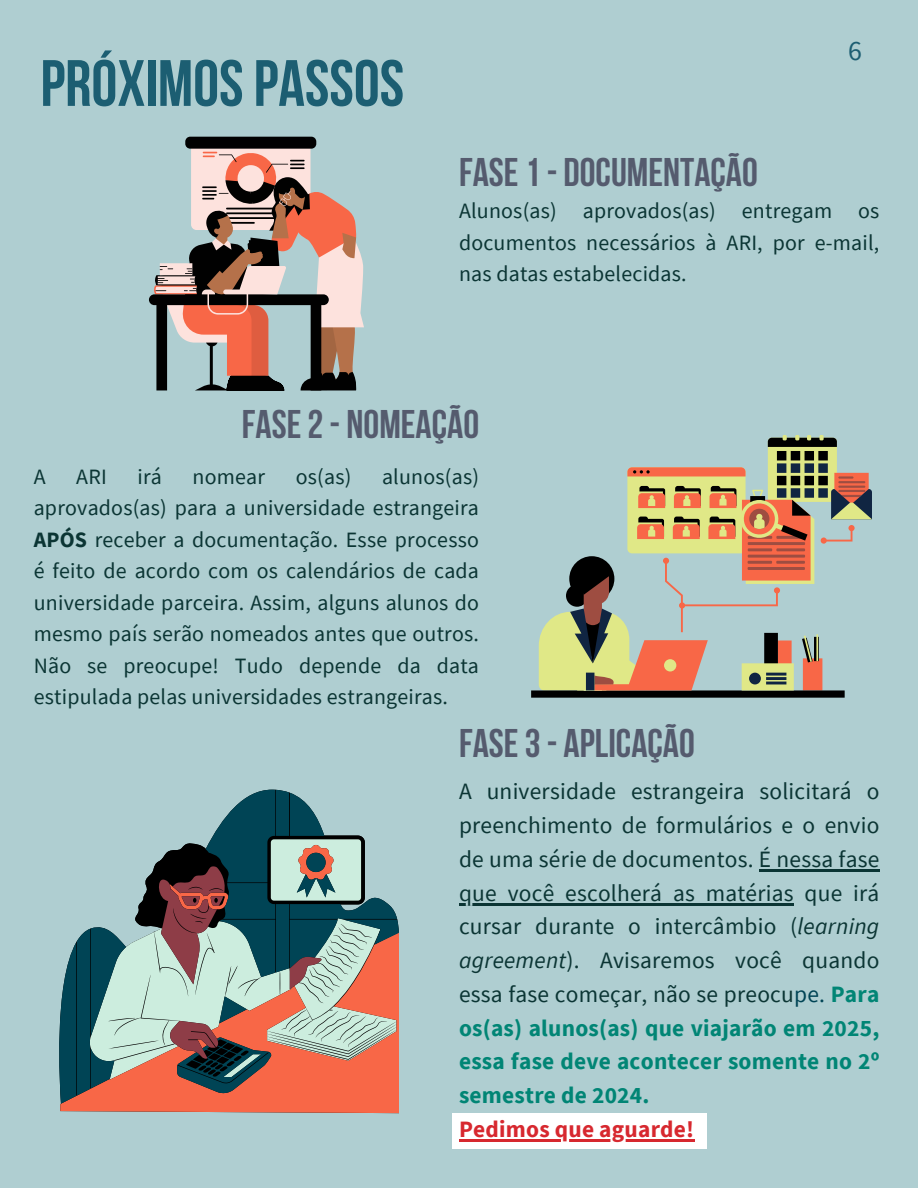
<style>
.page{position:relative;width:918px;height:1188px;background:#afced1}
.page>*{position:absolute;margin:0;border:0;box-sizing:border-box;transform-origin:0 0}
.t1{font:700 65.4px "Bebas Neue";color:#1c5e72}
.t2{font:700 39.9px "Bebas Neue";color:#555b6e}
.t3{font:27.9px "Source Sans Pro";color:#1c5e72}
.t4{font:23.4px/33.8px "Source Sans Pro";letter-spacing:.01em;color:#0b3534;text-align:justify}
.t5{font:700 23.4px "Source Sans Pro";letter-spacing:.01em;color:#d7282f}
.t6{font:21.9px/31.5px "Source Sans Pro";letter-spacing:.01em;color:#0b3534;text-align:justify}
.s1{font-weight:700}
.s2{font-style:italic}
.s3{color:#045}
.s4{font-weight:700;color:#018575}
</style>
<div class="page">
<svg style="left:149px;top:137px;width:167px;height:168px"></svg>
<svg style="left:153px;top:140px;width:211px;height:251px"></svg>
<svg style="left:531px;top:574px;width:314px;height:123px"></svg>
<svg style="left:570px;top:435px;width:302px;height:255px"></svg>
<div style="left:452px;top:1113px;width:254px;height:36px;background:#fff"></div>
<svg style="left:60px;top:1104px;width:339px;height:9px;fill:#f86747"></svg>
<svg style="left:59px;top:790px;width:340px;height:314px"></svg>
<svg style="left:156px;top:866px;width:166px;height:193px"></svg>
<hr style="left:759px;top:869px;width:121px;height:2px;background:#0b3534">
<hr style="left:459px;top:903px;width:335px;height:2px;background:#0b3534">
<hr style="left:459px;top:1139px;width:235px;height:2px;background:#d7282f">
<h1 class="t1" style="left:40px;top:57px;width:365px">PRÓXIMOSPASSOS</h1>
<h2 class="t2" style="left:459px;top:156px;width:301px">FASE1- DOCUMENTAÇÃO</h2>
<p class="t3" style="left:848px;top:32px;width:15px">6</p>
<p class="t6" style="left:459px;top:195px;width:422px">Alunos(as) aprovados(as) entregam os documentos necessários à ARI, por e-mail, nas datas estabelecidas.</p>
<h2 class="t2" style="left:242px;top:408px;width:239px">FASE2- NOMEAÇÃO</h2>
<p class="t6" style="left:34px;top:460px;width:13px">A</p>
<p class="t6" style="left:76px;top:460px;width:32px">ARI</p>
<p class="t6" style="left:138px;top:460px;width:26px">irá</p>
<p class="t6" style="left:193px;top:460px;width:74px">nomear</p>
<p class="t6" style="left:296px;top:460px;width:57px">os(as)</p>
<p class="t6" style="left:34px;top:460px;width:447px;text-indent:348px">alunos(as) aprovados(as) para a universidade estrangeira <span class="s1">APÓS</span> receber a documentação. Esse processo é feito de acordo com os calendários de cada universidade parceira. Assim, alguns alunos do mesmo país serão nomeados antes que outros.<br>Não se preocupe! Tudo depende da data estipulada pelas universidades estrangeiras.</p>
<h2 class="t2" style="left:459px;top:727px;width:237px">FASE3- APLICAÇÃO</h2>
<p class="t4" style="left:459px;top:774px;width:422px">A universidade estrangeira solicitará o preenchimento de formulários e o envio de uma série de documentos. É nessa fase que você escolherá as matérias que irá cursar durante o intercâmbio (<span class="s2">learning agreement</span>). Avisaremos você quando essa fase começar, não se preocu<span class="s3">pe.</span> <span class="s4">Para os(as) alunos(as) que viajarão em 2025, essa fase deve acontecer somente no 2º semestre de 2024.</span></p>
<p class="t5" style="left:459px;top:1114px;width:237px">Pedimos que aguarde!</p>
</div>
